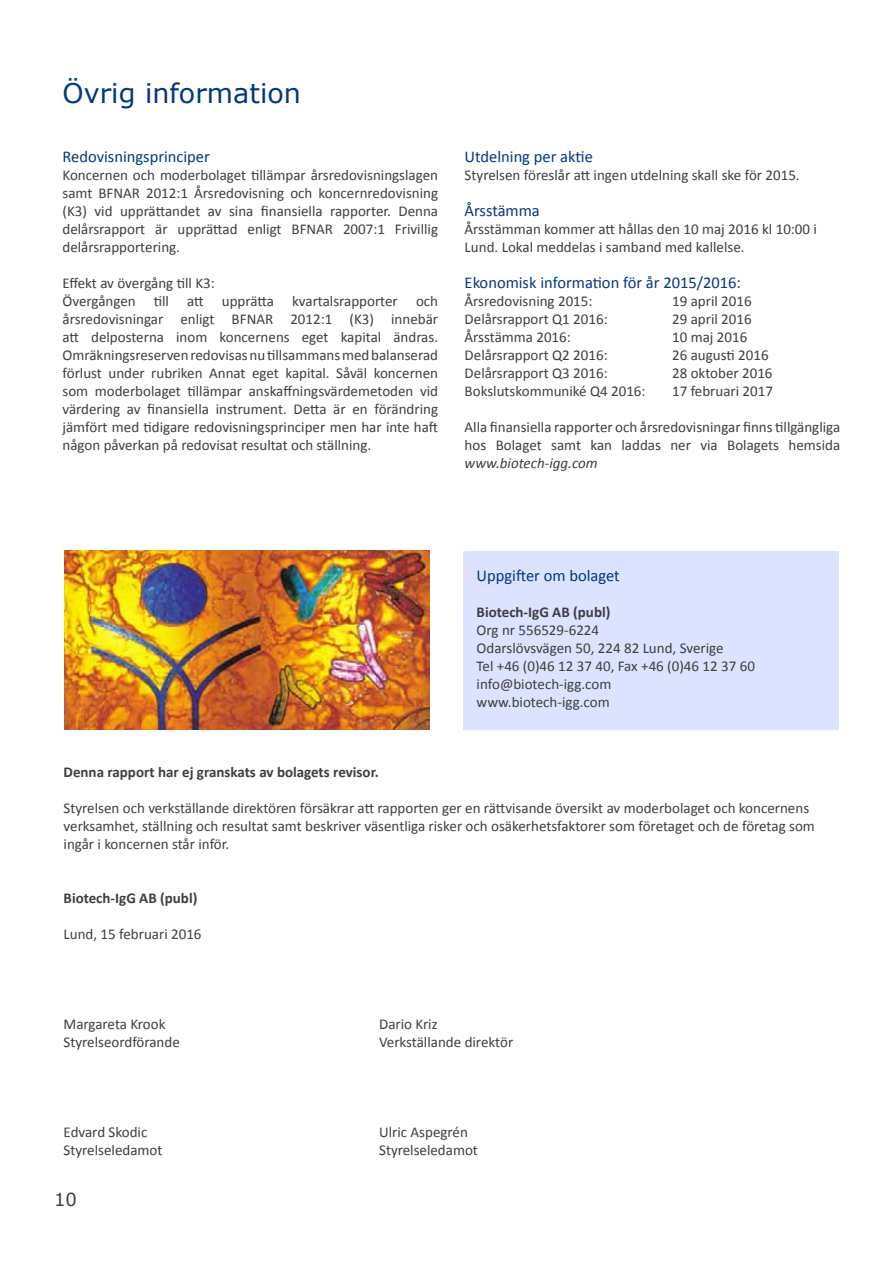
<style>
.page{position:relative;width:893px;height:1263px;background:#fff}
.page>*{position:absolute;margin:0;border:0;box-sizing:border-box;transform-origin:0 0}
.t1{font:27px "Verdana";color:#003882}
.t2{font:18px "Verdana";color:#3e3d40}
.t3{font:16.5px "Calibri";color:#003882}
.t4{font:15px/18px "Calibri";color:#3e3d40}
.t5{font:700 15px "Calibri";color:#3e3d40}
.t6{font:italic 15px "Calibri";color:#3e3d40}
</style>
<div class="page">
<img style="left:65px;top:551px;width:364px;height:178px">
<div style="left:464px;top:551px;width:375px;height:178px;background:#dce3ff"></div>
<h1 class="t1" style="left:63px;top:76px;width:240px">Övrig information</h1>
<p class="t3" style="left:63px;top:146px;width:149px">Redovisningsprinciper</p>
<p class="t4" style="left:63px;top:165px;width:377px;text-align:justify">Koncernen och moderbolaget tillämpar årsredovisningslagen samt BFNAR 2012:1 Årsredovisning och koncernredovisning (K3) vid upprättandet av sina finansiella rapporter. Denna delårsrapport är upprättad enligt BFNAR 2007:1 Frivillig delårsrapportering.</p>
<p class="t4" style="left:63px;top:273px;width:377px">Effekt av övergång till K3:<br>Övergången till att upprätta kvartalsrapporter och årsredovisningar enligt BFNAR 2012:1 (K3) innebär att delposterna inom koncernens eget kapital ändras.<br>Omräkningsreserven redovisas nu tillsammans med balanserad förlust under rubriken Annat eget kapital. Såväl koncernen som moderbolaget tillämpar anskaffningsvärdemetoden vid värdering av finansiella instrument. Detta är en förändring jämfört med tidigare redovisningsprinciper men har inte haft någon påverkan på redovisat resultat och ställning.</p>
<p class="t3" style="left:465px;top:146px;width:130px">Utdelning per aktie</p>
<p class="t4" style="left:465px;top:165px;width:337px">Styrelsen föreslår att ingen utdelning skall ske för 2015.</p>
<p class="t3" style="left:465px;top:200px;width:77px">Årsstämma</p>
<p class="t4" style="left:465px;top:219px;width:354px">Årsstämman kommer att hållas den 10 maj 2016 kl 10:00 i<br>Lund. Lokal meddelas i samband med kallelse.</p>
<p class="t3" style="left:465px;top:272px;width:278px">Ekonomisk information för år 2015/2016:</p>
<p class="t4" style="left:465px;top:291px;width:129px">Årsredovisning 2015:</p>
<p class="t4" style="left:672px;top:291px;width:81px">19 april 2016</p>
<p class="t4" style="left:465px;top:309px;width:145px">Delårsrapport Q1 2016:</p>
<p class="t4" style="left:672px;top:309px;width:81px">29 april 2016</p>
<p class="t4" style="left:465px;top:327px;width:108px">Årsstämma 2016:</p>
<p class="t4" style="left:672px;top:327px;width:77px">10 maj 2016</p>
<p class="t4" style="left:465px;top:345px;width:145px">Delårsrapport Q2 2016:</p>
<p class="t4" style="left:672px;top:345px;width:98px">26 augusti 2016</p>
<p class="t4" style="left:465px;top:363px;width:145px">Delårsrapport Q3 2016:</p>
<p class="t4" style="left:672px;top:363px;width:102px">28 oktober 2016</p>
<p class="t4" style="left:465px;top:381px;width:182px">Bokslutskommuniké Q4 2016:</p>
<p class="t4" style="left:672px;top:381px;width:102px">17 februari 2017</p>
<p class="t4" style="left:465px;top:417px;width:377px">Alla finansiella rapporter och årsredovisningar finns tillgängliga hos Bolaget samt kan laddas ner via Bolagets hemsida</p>
<p class="t6" style="left:465px;top:454px;width:135px">www.biotech-igg.com</p>
<p class="t3" style="left:477px;top:565px;width:145px">Uppgifter om bolaget</p>
<p class="t5" style="left:477px;top:603px;width:135px">Biotech-IgG AB (publ)</p>
<p class="t4" style="left:477px;top:620px;width:280px">Org nr 556529-6224<br>Odarslövsvägen 50, 224 82 Lund, Sverige<br>Tel +46 (0)46 12 37 40, Fax +46 (0)46 12 37 60 info@biotech-igg.com<br>www.biotech-igg.com</p>
<p class="t5" style="left:64px;top:762px;width:317px">Denna rapport har ej granskats av bolagets revisor.</p>
<p class="t4" style="left:64px;top:798px;width:753px">Styrelsen och verkställande direktören försäkrar att rapporten ger en rättvisande översikt av moderbolaget och koncernens verksamhet, ställning och resultat samt beskriver väsentliga risker och osäkerhetsfaktorer som företaget och de företag som ingår i koncernen står inför.</p>
<p class="t5" style="left:64px;top:888px;width:135px">Biotech-IgG AB (publ)</p>
<p class="t4" style="left:64px;top:924px;width:139px">Lund, 15 februari 2016</p>
<p class="t4" style="left:64px;top:1014px;width:103px">Margareta Krook</p>
<p class="t4" style="left:379px;top:1014px;width:60px">Dario Kriz</p>
<p class="t4" style="left:64px;top:1032px;width:118px">Styrelseordförande</p>
<p class="t4" style="left:379px;top:1032px;width:136px">Verkställande direktör</p>
<p class="t4" style="left:64px;top:1122px;width:85px">Edvard Skodic</p>
<p class="t4" style="left:379px;top:1122px;width:90px">Ulric Aspegrén</p>
<p class="t4" style="left:64px;top:1140px;width:100px">Styrelseledamot</p>
<p class="t4" style="left:379px;top:1140px;width:100px">Styrelseledamot</p>
<p class="t2" style="left:54px;top:1187px;width:24px">10</p>
</div>
